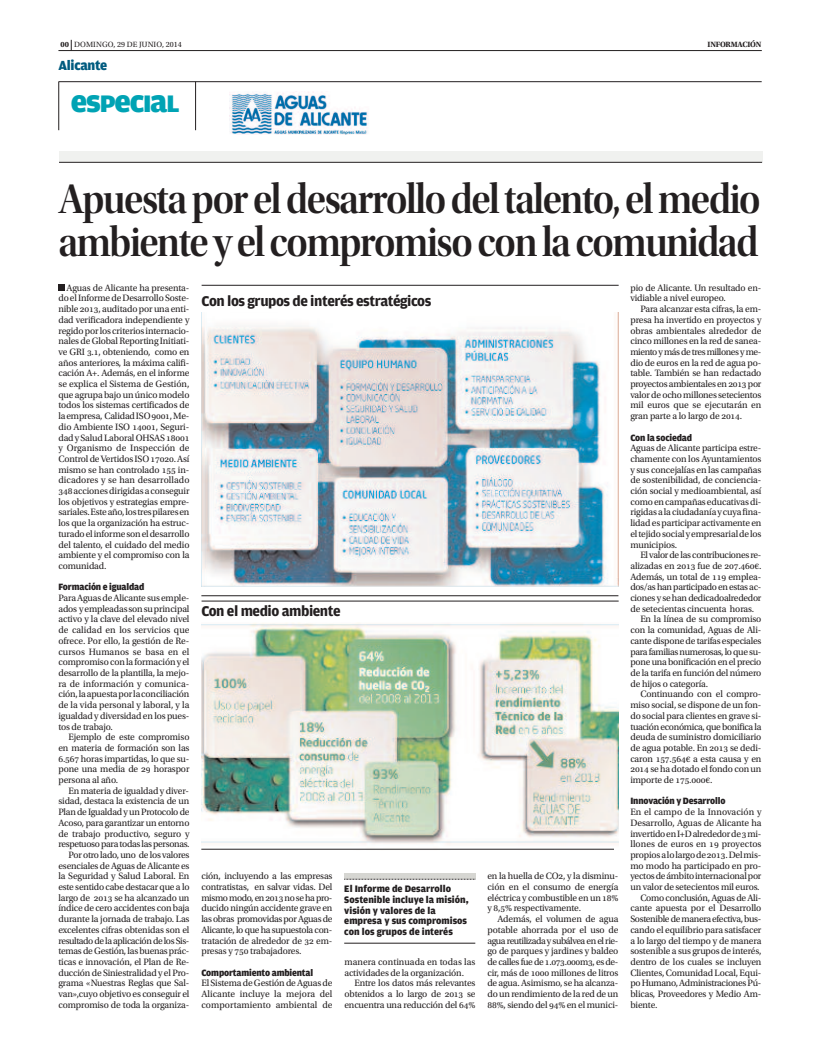
<style>
.page{position:relative;width:820px;height:1049px;background:#fff}
.page>*{position:absolute;margin:0;border:0;box-sizing:border-box;transform-origin:0 0}
.t1{font:43px/43px "Utopia Std Semibold Disp";letter-spacing:-.035em;color:#231f20;scale:.92 1}
.t2{font:900 31px "Amplitude";color:#00a3b4;scale:1.05 1}
.t3{font:700 15px "Amplitude";letter-spacing:-.03em;color:#231f20}
.t4{font:900 14px "Amplitude";letter-spacing:-.02em;color:#005b7f}
.t5{font:900 10px/10.7px "Amplitude";color:#231f20}
.t6{font:9.7px/10.7px "Utopia Std";letter-spacing:-.015em;color:#231f20;text-align:justify}
.t7{font:9.7px "Utopia Std";letter-spacing:-.035em;color:#231f20}
.t8{font:900 9.7px "Amplitude";letter-spacing:-.015em;color:#231f20}
.t9{font:9.7px "Utopia Std";letter-spacing:.005em;color:#231f20}
.t10{font:8px "Utopia Std";letter-spacing:.01em;color:#231f20}
.t11{font:700 8px "Utopia Std";letter-spacing:-.025em;color:#231f20}
.s1{font-weight:700}
.s2{font-size:25.4px}
</style>
<div class="page">
<hr style="left:58px;top:50px;width:703px;height:1px;background:#231f20">
<div style="left:59px;top:152px;width:702px;height:10px;background:#f0f1ef"></div>
<hr style="left:59px;top:82px;width:1px;height:48px;background:#231f20">
<hr style="left:195px;top:82px;width:1px;height:48px;background:#231f20">
<hr style="left:59px;top:82px;width:702px;height:1px;background:#231f20">
<hr style="left:59px;top:162px;width:702px;height:1px;background:#231f20">
<img style="left:230px;top:91px;width:138px;height:43px">
<svg style="left:58px;top:285px;width:6px;height:6px"></svg>
<img style="left:201px;top:312px;width:417px;height:274px">
<hr style="left:201px;top:601px;width:417px;height:1px;background:#231f20">
<hr style="left:201px;top:285px;width:417px;height:1px;background:#231f20">
<img style="left:201px;top:623px;width:417px;height:227px">
<hr style="left:201px;top:849px;width:412px;height:1px;background:#231f20">
<hr style="left:201px;top:595px;width:417px;height:1px;background:#231f20">
<hr style="left:344px;top:943px;width:131px;height:1px;background:#231f20">
<div style="left:344px;top:873px;width:131px;height:6px;background:#d6d6d2"></div>
<svg style="left:344px;top:879px;width:131px;height:1px"></svg>
<p class="t10" style="left:60px;top:41px;width:123px"><span class="s1">00</span> DOMINGO, 29 DE jUNIO, 2014</p>
<p class="t11" style="left:707px;top:41px;width:55px">INFORMACIÓN</p>
<h3 class="t4" style="left:58px;top:57px;width:50px">Alicante</h3>
<h2 class="t2" style="left:71px;top:83px;width:105px">es<span class="s2">P</span>ec<span class="s2">I</span>a<span class="s2">L</span></h2>
<h1 class="t1" style="left:58px;top:181px;width:764px">Apuestaporeldesarrollodeltalento,elmedio ambienteyelcompromisoconlacomunidad</h1>
<p class="t6" style="left:58px;top:283px;width:132px;text-indent:8px">Aguas de Alicante ha presenta&shy;doelInformedeDesarrolloSoste&shy;nible 2013, auditadoporuna enti&shy;dad verificadora independiente y regidoporlos criterios internacio&shy;nalesdeGlobalReporting Initiati&shy;ve GRI 3.1, obteniendo, como en años anteriores, la máxima califi&shy;cación A+. Además, en el informe se explica el Sistema de Gestión, que agrupa bajo un único modelo todos los sistemas certificados de laempresa, CalidadISO9001,Me&shy;dio Ambiente ISO 14001, Seguri&shy;dady SaludLaboralOHSAS 18001 y Organismo de Inspección de ControldeVertidos ISO17020.Así mismo se han controlado 155 in&shy;dicadores y se han desarrollado 348accionesdirigidasaconseguir los objetivos y estrategias empre&shy;sariales.Esteaño,lostrespilaresen los que la organización ha estruc&shy;turadoelinformesoneldesarrollo del talento, el cuidado del medio ambiente y el compromiso con la comunidad.</p>
<p class="t8" style="left:58px;top:581px;width:87px">Formación e igualdad</p>
<p class="t6" style="left:58px;top:593px;width:132px">ParaAguasdeAlicantesusemple&shy;ados yempleadassonsuprincipal activo y la clave del elevado nivel de calidad en los servicios que ofrece. Por ello, la gestión de Re&shy;cursos Humanos se basa en el compromisoconla formacióny el desarrollo de la plantilla, la mejo&shy;ra de información y comunica&shy;ción,laapuestaporlaconciliación de la vida personal y laboral, y la igualdad y diversidad en los pues&shy;tos de trabajo.</p>
<p class="t6" style="left:58px;top:732px;width:132px;text-indent:10px">Ejemplo de este compromiso en materia de formación son las 6.567 horas impartidas, lo que su&shy;pone una media de 29 horaspor persona al año.</p>
<p class="t6" style="left:58px;top:786px;width:132px;text-align:right">En materia de igualdad y diver&shy;sidad, destaca la existencia de un Plan de Igualdad y un Protocolo de Acoso, para garantizar un entorno de trabajo productivo, seguro y respetuoso para todas las personas.<br>Por otro lado, uno de los valores esenciales de Aguas de Alicante es la Seguridad y Salud Laboral. En este sentido cabe destacar que a lo largo de 2013 se ha alcanzado un índice de cero accidentes con baja durante la jornada de trabajo. Las excelentes cifras obtenidas son el resultado de la aplicación de los Sis&shy;temas de Gestión, las buenas prác&shy;ticas e innovación, el Plan de Re&shy;ducción de Siniestralidad y el Pro&shy;grama «Nuestras Reglas que Sal&shy;van»,cuyo objetivo es conseguir el compromiso de toda la organiza-</p>
<p class="t6" style="left:630px;top:283px;width:132px">pio de Alicante. Un resultado en&shy;vidiable a nivel europeo.</p>
<p class="t6" style="left:630px;top:304px;width:132px;text-indent:10px">Para alcanzar esta cifras, la em&shy;presa ha invertido en proyectos y obras ambientales alrededor de cinco millones en la red de sanea&shy;miento y más de tres millones y me&shy;dio de euros en la red de agua po&shy;table. También se han redactado proyectos ambientales en 2013 por valor de ocho millones setecientos mil euros que se ejecutarán en gran parte a lo largo de 2014.</p>
<p class="t8" style="left:630px;top:431px;width:63px">Con la sociedad</p>
<p class="t6" style="left:630px;top:443px;width:132px">Aguas de Alicante participa estre&shy;chamente con los Ayuntamientos y sus concejalías en las campañas de sostenibilidad, de conciencia&shy;ción social y medioambiental, así comoencampañaseducativasdi&shy;rigidasalaciudadaníaycuyafina&shy;lidadesparticipar activamente en eltejidosocialyempresarialdelos municipios.</p>
<p class="t7" style="left:640px;top:551px;width:122px">El valor de las contribuciones re-</p>
<p class="t6" style="left:630px;top:561px;width:132px">alizadas en 2013 fue de 207.460€.</p>
<p class="t6" style="left:630px;top:572px;width:132px">Además, un total de 119 emplea-</p>
<p class="t7" style="left:630px;top:583px;width:132px">dos/as han participado en estas ac-</p>
<p class="t6" style="left:630px;top:593px;width:132px">ciones y se han dedicadoalrededor</p>
<p class="t6" style="left:630px;top:604px;width:125px">de setecientas cincuenta horas.</p>
<p class="t6" style="left:640px;top:615px;width:123px">En la línea de su compromiso</p>
<p class="t6" style="left:630px;top:625px;width:132px">con la comunidad, Aguas de Ali-</p>
<p class="t6" style="left:630px;top:636px;width:132px">cante dispone de tarifas especiales</p>
<p class="t7" style="left:630px;top:648px;width:132px">para familias numerosas, lo que su-</p>
<p class="t6" style="left:630px;top:657px;width:132px">pone una bonificación en el precio</p>
<p class="t6" style="left:630px;top:668px;width:132px">de la tarifa en función del número</p>
<p class="t6" style="left:630px;top:679px;width:79px">de hijos o categoría.</p>
<p class="t6" style="left:640px;top:690px;width:122px">Continuando con el compro-</p>
<p class="t6" style="left:630px;top:700px;width:132px">miso social, se dispone de un fon-</p>
<p class="t6" style="left:630px;top:711px;width:132px">do social para clientes en grave si-</p>
<p class="t7" style="left:630px;top:723px;width:132px">tuación económica, que bonifica la</p>
<p class="t6" style="left:630px;top:732px;width:132px">deuda de suministro domiciliario</p>
<p class="t6" style="left:630px;top:743px;width:132px">de agua potable. En 2013 se dedi-</p>
<p class="t6" style="left:630px;top:754px;width:132px">caron 157.564€ a esta causa y en</p>
<p class="t6" style="left:630px;top:764px;width:132px">2014 se ha dotado el fondo con un</p>
<p class="t6" style="left:630px;top:775px;width:83px">importe de 175.000€.</p>
<p class="t8" style="left:630px;top:795px;width:97px">Innovación y Desarrollo</p>
<p class="t9" style="left:630px;top:808px;width:132px">En el campo de la Innovación y</p>
<p class="t6" style="left:630px;top:818px;width:132px">Desarrollo, Aguas de Alicante ha</p>
<p class="t6" style="left:630px;top:829px;width:132px">invertidoenI+Dalrededorde3mi-</p>
<p class="t9" style="left:630px;top:840px;width:132px">llones de euros en 19 proyectos</p>
<p class="t6" style="left:630px;top:850px;width:132px">propiosalolargode2013.Delmis-</p>
<p class="t6" style="left:630px;top:861px;width:132px">mo modo ha participado en pro-</p>
<p class="t6" style="left:630px;top:871px;width:132px">yectosdeámbitointernacionalpor</p>
<p class="t6" style="left:630px;top:882px;width:131px">un valor de setecientos mil euros.</p>
<p class="t6" style="left:640px;top:893px;width:122px">Como conclusión, Aguas de Ali-</p>
<p class="t6" style="left:630px;top:904px;width:132px">cante apuesta por el Desarrollo</p>
<p class="t7" style="left:630px;top:915px;width:132px">Sostenible de manera efectiva, bus-</p>
<p class="t6" style="left:630px;top:925px;width:132px">cando el equilibrio para satisfacer</p>
<p class="t6" style="left:630px;top:936px;width:132px">a lo largo del tiempo y de manera</p>
<p class="t6" style="left:630px;top:946px;width:132px">sostenible a sus grupos de interés,</p>
<p class="t6" style="left:630px;top:957px;width:132px">dentro de los cuales se incluyen</p>
<p class="t6" style="left:630px;top:968px;width:132px">Clientes, Comunidad Local, Equi-</p>
<p class="t7" style="left:630px;top:979px;width:132px">po Humano, Administraciones Pú-</p>
<p class="t6" style="left:630px;top:989px;width:132px">blicas, Proveedores y Medio Am-</p>
<p class="t6" style="left:630px;top:1000px;width:29px">biente.</p>
<h3 class="t3" style="left:201px;top:292px;width:231px">Con los grupos de interés estratégicos</h3>
<h3 class="t3" style="left:201px;top:602px;width:141px">Con el medio ambiente</h3>
<p class="t6" style="left:201px;top:871px;width:132px">ción, incluyendo a las empresas contratistas, en salvar vidas. Del mismo modo, en 2013 no se ha pro&shy;ducido ningún accidente grave en las obras promovidas por Aguas de Alicante, lo que ha supuestola con&shy;tratación de alrededor de 32 em&shy;presas y 750 trabajadores.</p>
<p class="t8" style="left:201px;top:966px;width:113px">Comportamiento ambiental</p>
<p class="t6" style="left:201px;top:978px;width:132px">ElSistemadeGestióndeAguasde Alicante incluye la mejora del comportamiento ambiental de</p>
<p class="t6" style="left:487px;top:871px;width:132px">en la huella de CO2, y la disminu&shy;ción en el consumo de energía eléctrica y combustible en un 18% y 8,5% respectivamente.</p>
<p class="t6" style="left:487px;top:914px;width:132px;text-indent:10px">Además, el volumen de agua potable ahorrada por el uso de agua reutilizada y subálvea en el rie&shy;go de parques y jardines y baldeo de calles fue de 1.073.000m3, es de&shy;cir, más de 1000 millones de litros de agua. Asimismo, se ha alcanza&shy;do un rendimiento de la red de un 88%, siendo del 94% en el munici-</p>
<p class="t5" style="left:344px;top:883px;width:126px">El Informe de Desarrollo<br>Sostenible incluye la misión, visión y valores de la empresa y sus compromisos con los grupos de interés</p>
<p class="t6" style="left:344px;top:957px;width:132px">manera continuada en todas las actividades de la organización.</p>
<p class="t6" style="left:344px;top:978px;width:132px;text-indent:10px">Entre los datos más relevantes obtenidos a lo largo de 2013 se encuentra una reducción del 64%</p>
</div>
